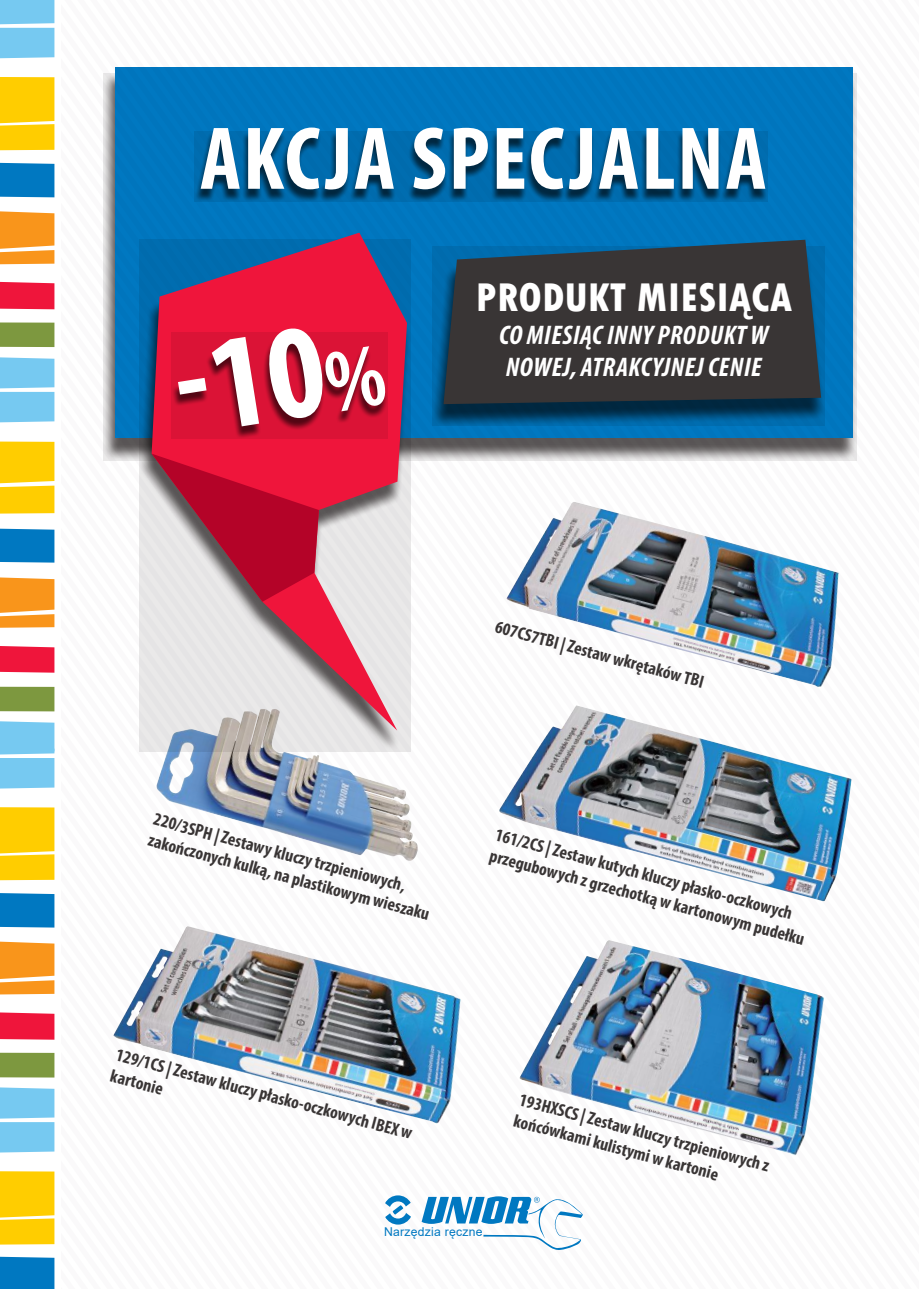
<style>
.page{position:relative;width:919px;height:1289px;background:#fff}
.page>*{position:absolute;margin:0;border:0;box-sizing:border-box;transform-origin:0 0}
.t1{font:700 condensed 90px "Myriad Pro";letter-spacing:.02em;color:#fff}
.t2{font:800 condensed 42px "Tw Cen";color:#fff}
.t3{font:italic 700 condensed 27px/32.4px "Myriad Pro";letter-spacing:.02em;color:#fff}
.t4{font:700 condensed 18px/21.6px "Myriad Pro";color:#393535}
.t5{font:12.15px "Arial";letter-spacing:.02em;color:#0078c1}
</style>
<div class="page">
<svg style="left:0;top:0;width:54px;height:58px"></svg>
<div style="left:0;top:322px;width:54px;height:25px;background:#7d983f"></div>
<svg style="left:0;top:357px;width:54px;height:65px"></svg>
<svg style="left:0;top:282px;width:54px;height:27px"></svg>
<div style="left:0;top:163px;width:54px;height:34px;background:#0078c1"></div>
<svg style="left:0;top:211px;width:54px;height:53px"></svg>
<div style="left:0;top:77px;width:54px;height:73px;background:#ffcd00"></div>
<div style="left:0;top:686px;width:54px;height:25px;background:#7d983f"></div>
<svg style="left:0;top:646px;width:54px;height:26px"></svg>
<div style="left:0;top:528px;width:54px;height:34px;background:#0078c1"></div>
<svg style="left:0;top:577px;width:54px;height:50px"></svg>
<svg style="left:0;top:441px;width:54px;height:72px"></svg>
<svg style="left:0;top:721px;width:54px;height:67px"></svg>
<svg style="left:0;top:1012px;width:54px;height:27px"></svg>
<div style="left:0;top:893px;width:54px;height:34px;background:#0078c1"></div>
<svg style="left:0;top:941px;width:54px;height:53px"></svg>
<div style="left:0;top:807px;width:54px;height:73px;background:#ffcd00"></div>
<svg style="left:0;top:1052px;width:55px;height:236px"></svg>
<img style="left:506px;top:502px;width:333px;height:185px">
<img style="left:156px;top:751px;width:262px;height:110px">
<img style="left:499px;top:705px;width:352px;height:196px">
<img style="left:113px;top:926px;width:347px;height:198px">
<img style="left:519px;top:940px;width:305px;height:215px">
<svg style="left:103px;top:73px;width:753px;height:387px"></svg>
<div style="left:115px;top:67px;width:737px;height:371px;background:#0078c1"></div>
<svg style="left:194px;top:131px;width:573px;height:71px"></svg>
<svg style="left:432px;top:246px;width:392px;height:180px"></svg>
<svg style="left:443px;top:240px;width:378px;height:164px;fill:#393535"></svg>
<svg style="left:140px;top:239px;width:271px;height:512px;fill:#e5e4e5"></svg>
<svg style="left:152px;top:233px;width:255px;height:497px"></svg>
<svg style="left:152px;top:453px;width:167px;height:148px"></svg>
<svg style="left:171px;top:332px;width:216px;height:107px;fill:#db1336"></svg>
<svg style="left:385px;top:1195px;width:26px;height:29px"></svg>
<svg style="left:421px;top:1196px;width:162px;height:54px"></svg>
<svg style="left:178px;top:325px;width:209px;height:101px"></svg>
<h1 class="t1" style="left:200px;top:102px;width:568px">AKCJA SPECJALNA</h1>
<h2 class="t2" style="left:475px;top:273px;width:318px">PRODUKT MIESIĄCA</h2>
<h3 class="t3" style="left:499px;top:318px;width:271px">CO MIESIĄC INNY PRODUKT W<br>NOWEJ, ATRAKCYJNEJCENIE</h3>
<p class="t4" style="left:157px;top:807px;width:292px;rotate:15deg">220/3SPH | Zestawy kluczy trzpieniowych, zakończonych kulką, na plastikowymwieszaku</p>
<p class="t4" style="left:119px;top:1043px;width:307px;rotate:15deg">129/1CS | Zestaw kluczy płasko-oczkowych IBEX w kartonie</p>
<p class="t4" style="left:498px;top:615px;width:217px;rotate:15deg">607CS7TBI | Zestaw wkrętakówTBI</p>
<p class="t4" style="left:498px;top:823px;width:327px;rotate:15deg">161/2CS | Zestaw kutych kluczy płasko-oczkowych przegubowych z grzechotką w kartonowym pudełku</p>
<p class="t4" style="left:522px;top:1088px;width:259px;rotate:15deg">193HXSCS | Zestaw kluczy trzpieniowych z końcówkami kulistymi w kartonie</p>
<p class="t5" style="left:384px;top:1223px;width:100px">Narzędzia ręczne</p>
</div>
